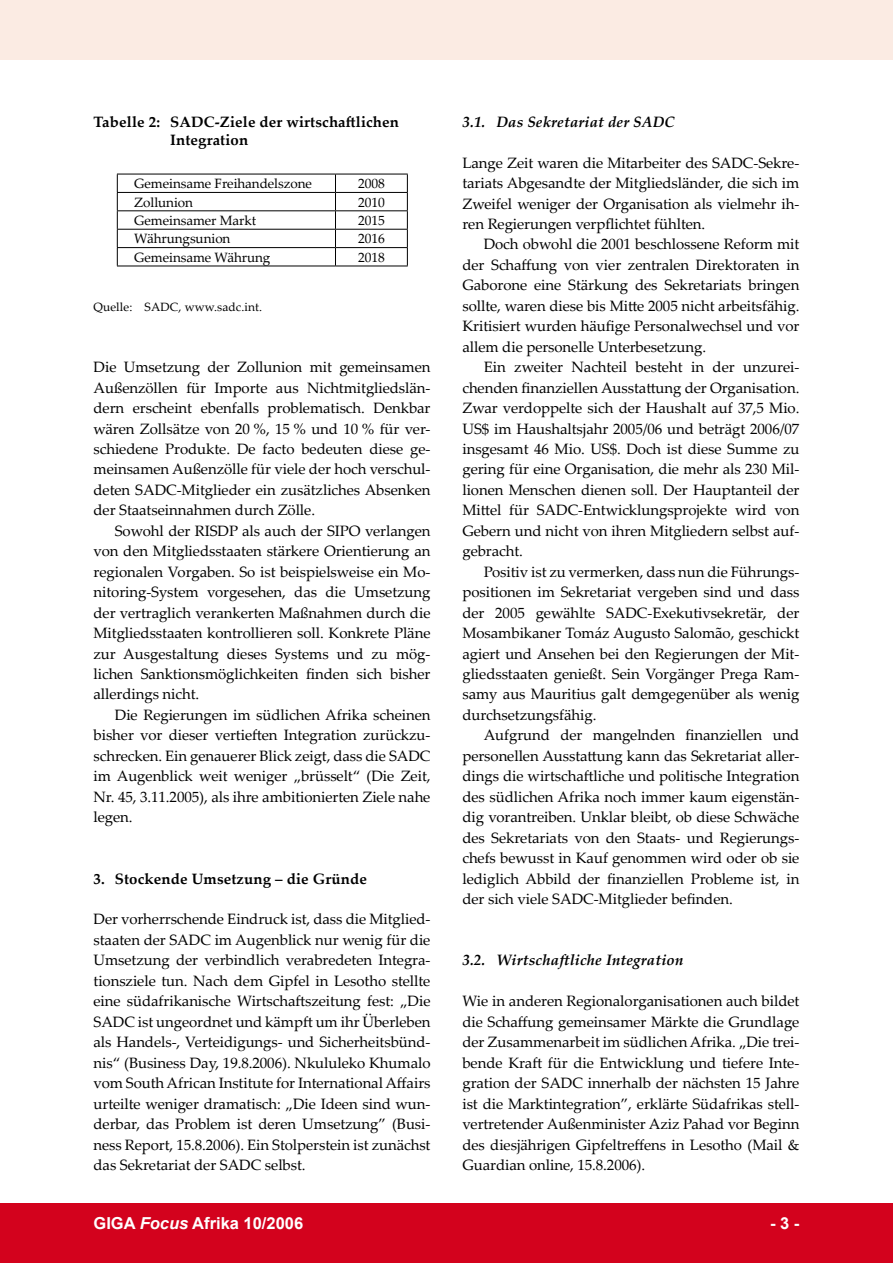
<style>
.page{position:relative;width:893px;height:1263px;background:#fff}
.page>*{position:absolute;margin:0;border:0;box-sizing:border-box;transform-origin:0 0}
.t1{font:700 16.5px "Arial";color:#fff}
.t2{font:15px/20.4px "Palatino Linotype";letter-spacing:-.005em;color:#000;text-align:justify}
.t3{font:700 15px/18px "Palatino Linotype";letter-spacing:.01em;color:#000}
.t4{font:italic 700 15px "Palatino Linotype";letter-spacing:.01em;color:#000}
.t5{font:13.5px "Palatino Linotype";letter-spacing:-.005em;color:#000}
.t6{font:12px "Palatino Linotype";letter-spacing:.01em;color:#000}
.s1{font-style:italic}
</style>
<div class="page">
<div style="left:0;top:1203px;width:893px;height:60px;background:#d3021d"></div>
<div style="left:0;top:0;width:893px;height:60px;background:#fbebe3"></div>
<hr style="left:117px;top:174px;width:218px;height:1px;background:#000">
<hr style="left:335px;top:174px;width:73px;height:1px;background:#000">
<hr style="left:117px;top:192px;width:218px;height:1px;background:#000">
<hr style="left:335px;top:192px;width:73px;height:1px;background:#000">
<hr style="left:117px;top:210px;width:218px;height:1px;background:#000">
<hr style="left:335px;top:210px;width:73px;height:1px;background:#000">
<hr style="left:117px;top:229px;width:218px;height:1px;background:#000">
<hr style="left:335px;top:229px;width:73px;height:1px;background:#000">
<hr style="left:117px;top:247px;width:218px;height:1px;background:#000">
<svg style="left:117px;top:174px;width:1px;height:92px"></svg>
<hr style="left:335px;top:247px;width:73px;height:1px;background:#000">
<svg style="left:335px;top:174px;width:1px;height:92px"></svg>
<svg style="left:407px;top:174px;width:1px;height:92px"></svg>
<hr style="left:117px;top:266px;width:218px;height:1px;background:#000">
<hr style="left:335px;top:266px;width:73px;height:1px;background:#000">
<p class="t3" style="left:170px;top:112px;width:230px;text-indent:-77px">Tabelle 2: SADC-Ziele der wirtschaftlichen<br>Integration</p>
<p class="t5" style="left:134px;top:174px;width:179px">Gemeinsame Freihandelszone</p>
<p class="t5" style="left:358px;top:174px;width:28px">2008</p>
<p class="t5" style="left:134px;top:192px;width:60px">Zollunion</p>
<p class="t5" style="left:358px;top:192px;width:28px">2010</p>
<p class="t5" style="left:134px;top:211px;width:123px">Gemeinsamer Markt</p>
<p class="t5" style="left:358px;top:211px;width:28px">2015</p>
<p class="t5" style="left:134px;top:229px;width:98px">Währungsunion</p>
<p class="t5" style="left:358px;top:229px;width:28px">2016</p>
<p class="t5" style="left:134px;top:248px;width:138px">Gemeinsame Währung</p>
<p class="t5" style="left:358px;top:248px;width:28px">2018</p>
<p class="t6" style="left:94px;top:298px;width:170px">Quelle: SADC, www.sadc.int.</p>
<p class="t2" style="left:94px;top:356px;width:338px">Die Umsetzung der Zollunion mit gemeinsamen Außenzöllen für Importe aus Nichtmitgliedslän&shy;dern erscheint ebenfalls problematisch. Denkbar wären Zollsätze von 20 %, 15 % und 10 % für ver&shy;schiedene Produkte. De facto bedeuten diese ge&shy;meinsamen Außenzölle für viele der hoch verschul&shy;deten SADC-Mitglieder ein zusätzliches Absenken der Staatseinnahmen durch Zölle.</p>
<p class="t2" style="left:94px;top:520px;width:338px;text-indent:21px">Sowohl der RISDP als auch der SIPO verlangen von den Mitgliedsstaaten stärkere Orientierung an regionalen Vorgaben. So ist beispielsweise ein Mo&shy;nitoring-System vorgesehen, das die Umsetzung der vertraglich verankerten Maßnahmen durch die Mitgliedsstaaten kontrollieren soll. Konkrete Pläne zur Ausgestaltung dieses Systems und zu mög&shy;lichen Sanktionsmöglichkeiten finden sich bisher allerdings nicht.</p>
<p class="t2" style="left:94px;top:704px;width:338px;text-indent:21px">Die Regierungen im südlichen Afrika scheinen bisher vor dieser vertieften Integration zurückzu&shy;schrecken. Ein genauerer Blick zeigt, dass die SADC im Augenblick weit weniger „brüsselt“ (Die Zeit, Nr. 45, 3.11.2005), als ihre ambitionierten Ziele nahe legen.</p>
<p class="t3" style="left:94px;top:869px;width:275px">3. Stockende Umsetzung – die Gründe</p>
<p class="t2" style="left:94px;top:908px;width:339px">Der vorherrschende Eindruck ist, dass die Mitglied&shy;staaten der SADC im Augenblick nur wenig für die Umsetzung der verbindlich verabredeten Integra&shy;tionsziele tun. Nach dem Gipfel in Lesotho stellte eine südafrikanische Wirtschaftszeitung fest: „Die SADC ist ungeordnet und kämpft um ihr Überleben als Handels-, Verteidigungs- und Sicherheitsbünd&shy;nis“ (Business Day, 19.8.2006). Nkululeko Khumalo vom South African Institute for International Affairs urteilte weniger dramatisch: „Die Ideen sind wun&shy;derbar, das Problem ist deren Umsetzung” (Busi&shy;ness Report, 15.8.2006). Ein Stolperstein ist zunächst das Sekretariat der SADC selbst.</p>
<p class="t4" style="left:462px;top:111px;width:214px">3.1. Das Sekretariat der SADC</p>
<p class="t2" style="left:462px;top:152px;width:338px">Lange Zeit waren die Mitarbeiter des SADC-Sekre&shy;tariats Abgesandte der Mitgliedsländer, die sich im Zweifel weniger der Organisation als vielmehr ih&shy;ren Regierungen verpflichtet fühlten.</p>
<p class="t2" style="left:462px;top:234px;width:338px;text-indent:21px">Doch obwohl die 2001 beschlossene Reform mit der Schaffung von vier zentralen Direktoraten in Gaborone eine Stärkung des Sekretariats bringen sollte, waren diese bis Mitte 2005 nicht arbeitsfähig.<br>Kritisiert wurden häufige Personalwechsel und vor allem die personelle Unterbesetzung.</p>
<p class="t2" style="left:462px;top:356px;width:339px;text-indent:21px">Ein zweiter Nachteil besteht in der unzurei&shy;chenden finanziellen Ausstattung der Organisation.<br>Zwar verdoppelte sich der Haushalt auf 37,5 Mio.<br>US$ im Haushaltsjahr 2005/06 und beträgt 2006/07 insgesamt 46 Mio. US$. Doch ist diese Summe zu gering für eine Organisation, die mehr als 230 Mil&shy;lionen Menschen dienen soll. Der Hauptanteil der Mittel für SADC-Entwicklungsprojekte wird von Gebern und nicht von ihren Mitgliedern selbst auf&shy;gebracht.</p>
<p class="t2" style="left:462px;top:561px;width:338px;text-indent:21px">Positiv ist zu vermerken, dass nun die Führungs&shy;positionen im Sekretariat vergeben sind und dass der 2005 gewählte SADC-Exekutivsekretär, der Mosambikaner Tomáz Augusto Salomão, geschickt agiert und Ansehen bei den Regierungen der Mit&shy;gliedsstaaten genießt. Sein Vorgänger Prega Ram&shy;samy aus Mauritius galt demgegenüber als wenig durchsetzungsfähig.</p>
<p class="t2" style="left:462px;top:724px;width:338px;text-indent:21px">Aufgrund der mangelnden finanziellen und personellen Ausstattung kann das Sekretariat aller&shy;dings die wirtschaftliche und politische Integration des südlichen Afrika noch immer kaum eigenstän&shy;dig vorantreiben. Unklar bleibt, ob diese Schwäche des Sekretariats von den Staats- und Regierungs&shy;chefs bewusst in Kauf genommen wird oder ob sie lediglich Abbild der finanziellen Probleme ist, in der sich viele SADC-Mitglieder befinden.</p>
<p class="t4" style="left:462px;top:950px;width:222px">3.2. Wirtschaftliche Integration</p>
<p class="t2" style="left:462px;top:990px;width:338px">Wie in anderen Regionalorganisationen auch bildet die Schaffung gemeinsamer Märkte die Grundlage der Zusammenarbeit im südlichen Afrika. „Die trei&shy;bende Kraft für die Entwicklung und tiefere Inte&shy;gration der SADC innerhalb der nächsten 15 Jahre ist die Marktintegration”, erklärte Südafrikas stell&shy;vertretender Außenminister Aziz Pahad vor Beginn des diesjährigen Gipfeltreffens in Lesotho (Mail &amp; Guardian online, 15.8.2006).</p>
<p class="t1" style="left:94px;top:1212px;width:211px">GIGA <span class="s1">Focus</span> Afrika 10/2006</p>
<p class="t1" style="left:770px;top:1212px;width:31px">- -</p>
</div>
